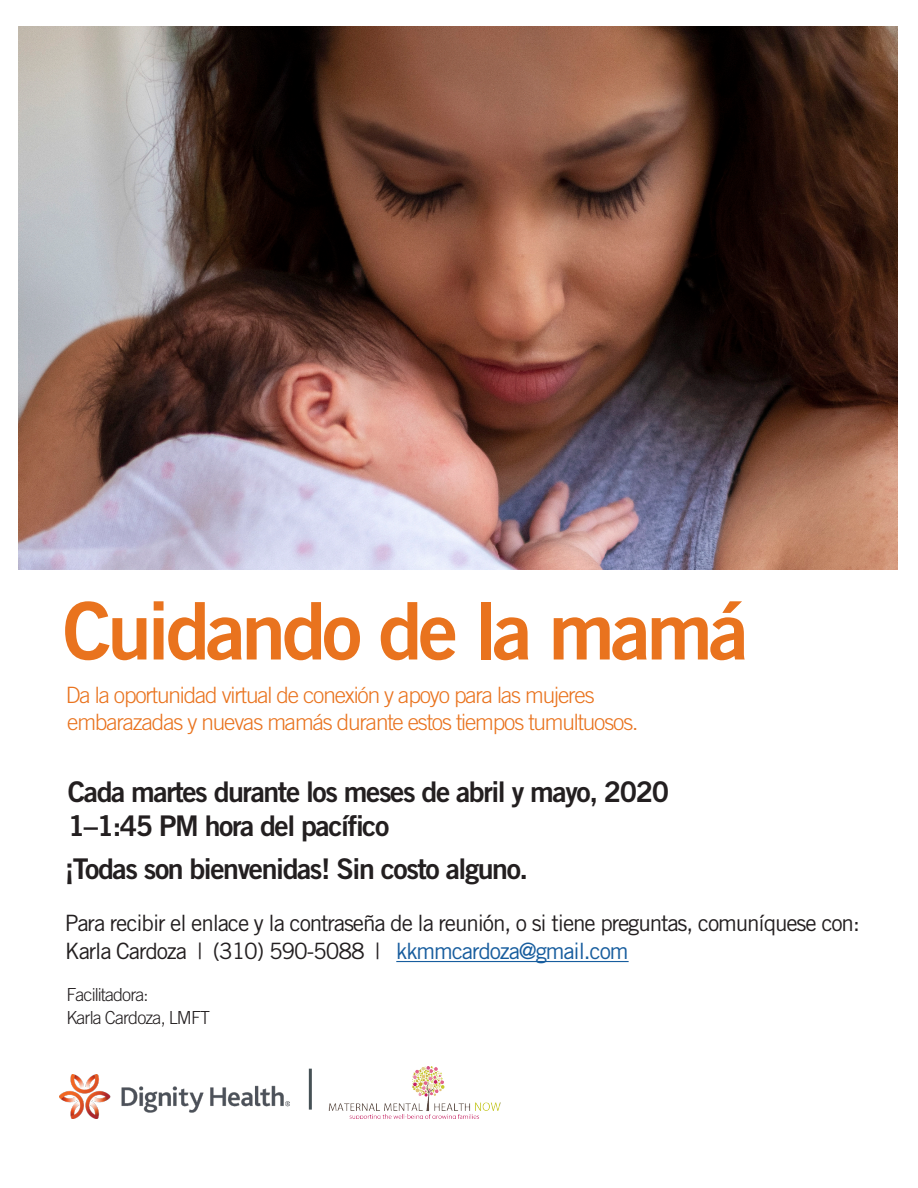
<style>
.page{position:relative;width:918px;height:1188px;background:#fff}
.page>*{position:absolute;margin:0;border:0;box-sizing:border-box;transform-origin:0 0}
.t1{font:79.5px "Trade Gothic LT Std Bd 2";letter-spacing:-.05em;color:#e9731e}
.t2{font:28.5px/34.2px "Trade Gothic LT Std Bd 2";letter-spacing:-.05em;color:#231f20}
.t3{font:22.5px/28.5px "Trade Gothic LT Std";letter-spacing:-.05em;color:#231f20}
.t4{font:300 22.5px/27px "Trade Gothic LT Std";letter-spacing:-.05em;color:#e9731e}
.t5{font:300 18px "Trade Gothic LT Std";letter-spacing:-.05em;color:#231f20}
.s1{color:#175d9e}
</style>
<div class="page">
<img style="left:18px;top:27px;width:880px;height:542px">
<hr style="left:396px;top:961px;width:233px;height:1px;background:#175d9e">
<hr style="left:309px;top:1069px;width:3px;height:41px;background:#465155">
<img style="left:59px;top:1074px;width:230px;height:45px">
<img style="left:328px;top:1066px;width:173px;height:53px">
<p class="t1" style="left:63px;top:582px;width:687px">Cuidando de la mamá</p>
<p class="t4" style="left:66px;top:682px;width:574px">Da la oportunidad virtual de conexión y apoyo para las mujeres embarazadas y nuevas mamás durante estos tiempos tumultuosos.</p>
<p class="t2" style="left:68px;top:774px;width:603px">Cada martes durante los meses de abril y mayo, 2020<br>1–1:45 PM hora del pacífico</p>
<p class="t2" style="left:65px;top:851px;width:465px">¡Todas son bienvenidas! Sin costo alguno.</p>
<p class="t3" style="left:65px;top:908px;width:796px">Para recibir el enlace y la contraseña de la reunión, o si tiene preguntas, comuníquese con:<br>Karla Cardoza | (310) 590-5088 | <span class="s1">kkmmcardoza@gmail.com</span></p>
<p class="t5" style="left:66px;top:984px;width:84px">Facilitadora:</p>
<p class="t5" style="left:66px;top:1007px;width:145px">Karla Cardoza, LMFT</p>
</div>
